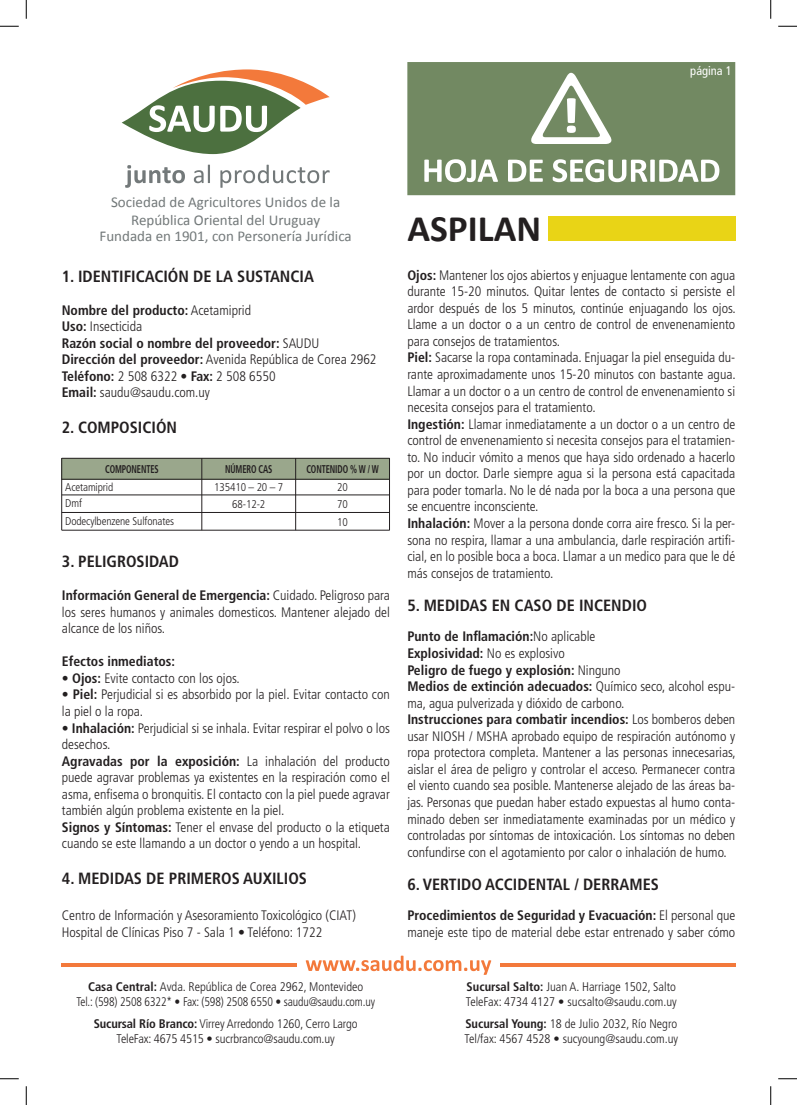
<style>
.page{position:relative;width:797px;height:1105px;background:#fff}
.page>*{position:absolute;margin:0;border:0;box-sizing:border-box;transform-origin:0 0}
.t1{font:700 37.5px "Calibri";color:#231f20}
.t2{font:700 condensed 16.25px "Frutiger LT Std";color:#231f20}
.t3{font:15px/18px "Calibri";color:#73797a;text-align:center}
.t4{font:300 condensed 13.75px/16.5px "Frutiger LT Std";color:#231f20}
.t5{font:700 condensed 13.75px/16.5px "Frutiger LT Std";color:#231f20}
.t6{font:300 condensed 12.5px/15px "Frutiger LT Std";color:#231f20;text-align:center}
.t7{font:condensed 12.5px "Frutiger LT Std";color:#fff}
.t8{font:300 condensed 11.25px/16.5px "Frutiger LT Std";letter-spacing:-.01em;color:#231f20;text-align:center}
.t9{font:700 condensed 11.25px "Frutiger LT Std";letter-spacing:-.01em;color:#231f20;scale:.75 1}
.s1{font-weight:300}
.s2{font-weight:700}
</style>
<div class="page">
<svg style="left:407px;top:62px;width:328px;height:133px;background:#829674"></svg>
<svg style="left:125px;top:165px;width:60px;height:23px"></svg>
<svg style="left:194px;top:165px;width:16px;height:18px"></svg>
<svg style="left:220px;top:165px;width:110px;height:23px"></svg>
<svg style="left:122px;top:69px;width:208px;height:85px"></svg>
<div style="left:548px;top:217px;width:187px;height:24px;background:#e9d416"></div>
<svg style="left:62px;top:963px;width:235px;height:4px"></svg>
<svg style="left:500px;top:963px;width:235px;height:4px"></svg>
<svg style="left:306px;top:956px;width:185px;height:19px"></svg>
<div style="left:62px;top:458px;width:140px;height:21px;background:#9aa78c"></div>
<div style="left:202px;top:458px;width:93px;height:21px;background:#9aa78c"></div>
<div style="left:296px;top:458px;width:93px;height:21px;background:#9aa78c"></div>
<hr style="left:62px;top:458px;width:327px;height:1px;background:#231f20">
<hr style="left:62px;top:479px;width:327px;height:1px;background:#231f20">
<hr style="left:62px;top:495px;width:327px;height:1px;background:#231f20">
<hr style="left:62px;top:512px;width:327px;height:1px;background:#231f20">
<hr style="left:62px;top:530px;width:327px;height:1px;background:#231f20">
<hr style="left:61px;top:458px;width:1px;height:72px;background:#231f20">
<hr style="left:202px;top:458px;width:1px;height:72px;background:#231f20">
<hr style="left:295px;top:458px;width:1px;height:72px;background:#231f20">
<hr style="left:389px;top:458px;width:1px;height:72px;background:#231f20">
<svg style="left:0;top:25px;width:19px;height:2px"></svg>
<svg style="left:778px;top:25px;width:19px;height:2px"></svg>
<svg style="left:0;top:1078px;width:19px;height:1px"></svg>
<svg style="left:778px;top:1078px;width:19px;height:1px"></svg>
<svg style="left:25px;top:0;width:2px;height:19px"></svg>
<svg style="left:25px;top:1086px;width:2px;height:19px"></svg>
<svg style="left:770px;top:0;width:1px;height:19px"></svg>
<svg style="left:770px;top:1086px;width:1px;height:19px"></svg>
<p class="t7" style="left:690px;top:63px;width:43px">página 1</p>
<p class="t3" style="left:111px;top:192px;width:231px">Sociedad de Agricultores Unidos de la<br>República Oriental del Uruguay</p>
<p class="t3" style="left:99px;top:226px;width:254px">Fundada en 1901, con Personería Jurídica</p>
<p class="t2" style="left:62px;top:266px;width:254px">1. IDENTIFICACIÓN DE LA SUSTANCIA</p>
<p class="t5" style="left:62px;top:301px;width:316px">Nombre del producto: <span class="s1">Acetamiprid<br></span>Uso: <span class="s1">Insecticida<br></span>Razón social o nombre del proveedor: <span class="s1">SAUDU<br></span>Dirección del proveedor: <span class="s1">Avenida República de Corea 2962<br></span>Teléfono: <span class="s1">2 508 6322 •</span> Fax: <span class="s1">2 508 6550<br></span>Email: <span class="s1">saudu@saudu.com.uy</span></p>
<p class="t2" style="left:62px;top:418px;width:117px">2. COMPOSICIÓN</p>
<p class="t9" style="left:105px;top:462px;width:73px">COMPONENTES</p>
<p class="t9" style="left:225px;top:462px;width:65px">NÚMERO CAS</p>
<p class="t9" style="left:306px;top:462px;width:14px">Contenido</p>
<p class="t9" style="left:350px;top:462px;width:40px">% w / w</p>
<p class="t8" style="left:65px;top:479px;width:50px">Acetamiprid</p>
<p class="t8" style="left:65px;top:513px;width:110px">Dodecylbenzene Sulfonates</p>
<p class="t8" style="left:214px;top:479px;width:71px">135410 – 20 – 7<br>68-12-2</p>
<p class="t8" style="left:337px;top:479px;width:12px;text-align:left">20<br>70</p>
<p class="t8" style="left:337px;top:514px;width:12px">10</p>
<p class="t8" style="left:65px;top:495px;width:18px">Dmf</p>
<p class="t2" style="left:62px;top:552px;width:119px">3. PELIGROSIDAD</p>
<p class="t4" style="left:62px;top:587px;width:329px;text-align:justify"><span class="s2">Información General de Emergencia:</span> Cuidado. Peligroso para los seres humanos y animales domesticos. Mantener alejado del alcance de los niños.</p>
<p class="t5" style="left:62px;top:653px;width:115px">Efectos inmediatos:</p>
<p class="t4" style="left:62px;top:670px;width:179px">• <span class="s2">Ojos:</span> Evite contacto con los ojos.</p>
<p class="t4" style="left:62px;top:687px;width:329px">• <span class="s2">Piel:</span> Perjudicial si es absorbido por la piel. Evitar contacto con la piel o la ropa.</p>
<p class="t4" style="left:62px;top:720px;width:329px">• <span class="s2">Inhalación:</span> Perjudicial si se inhala. Evitar respirar el polvo o los desechos.<br><span class="s2">Agravadas por la exposición:</span> La inhalación del producto puede agravar problemas ya existentes en la respiración como el asma, enfisema o bronquitis. El contacto con la piel puede agravar también algún problema existente en la piel.<br><span class="s2">Signos y Síntomas:</span> Tener el envase del producto o la etiqueta cuando se este llamando a un doctor o yendo a un hospital.</p>
<p class="t2" style="left:62px;top:869px;width:246px">4. MEDIDAS DE PRIMEROS AUXILIOS</p>
<p class="t4" style="left:62px;top:907px;width:295px">Centro de Información y Asesoramiento Toxicológico (CIAT)<br>Hospital de Clínicas Piso 7 - Sala 1 • Teléfono: 1722</p>
<p class="t6" style="left:76px;top:979px;width:300px"><span class="s2">Casa Central:</span> Avda. República de Corea 2962, Montevideo<br>Tel.: (598) 2508 6322* • Fax: (598) 2508 6550 • saudu@saudu.com.uy</p>
<p class="t6" style="left:94px;top:1016px;width:265px"><span class="s2">Sucursal Río Branco:</span> Virrey Arredondo 1260, Cerro Largo<br>TeleFax: 4675 4515 • sucrbranco@saudu.com.uy</p>
<h1 class="t1" style="left:407px;top:205px;width:135px">ASPILAN</h1>
<p class="t4" style="left:407px;top:267px;width:330px"><span class="s2">Ojos:</span> Mantener los ojos abiertos y enjuague lentamente con agua durante 15-20 minutos. Quitar lentes de contacto si persiste el ardor después de los 5 minutos, continúe enjuagando los ojos.<br>Llame a un doctor o a un centro de control de envenenamiento para consejos de tratamientos.<br><span class="s2">Piel:</span> Sacarse la ropa contaminada. Enjuagar la piel enseguida du&shy;rante aproximadamente unos 15-20 minutos con bastante agua.<br>Llamar a un doctor o a un centro de control de envenenamiento si necesita consejos para el tratamiento.<br><span class="s2">Ingestión:</span> Llamar inmediatamente a un doctor o a un centro de control de envenenamiento si necesita consejos para el tratamien&shy;to. No inducir vómito a menos que haya sido ordenado a hacerlo por un doctor. Darle siempre agua si la persona está capacitada para poder tomarla. No le dé nada por la boca a una persona que se encuentre inconsciente.<br><span class="s2">Inhalación:</span> Mover a la persona donde corra aire fresco. Si la per&shy;sona no respira, llamar a una ambulancia, darle respiración artifi&shy;cial, en lo posible boca a boca. Llamar a un medico para que le dé más consejos de tratamiento.</p>
<p class="t2" style="left:407px;top:596px;width:241px">5. MEDIDAS EN CASO DE INCENDIO</p>
<p class="t4" style="left:407px;top:628px;width:330px"><span class="s2">Punto de Inflamación:</span>No aplicable<br><span class="s2">Explosividad:</span> No es explosivo<br><span class="s2">Peligro de fuego y explosión:</span> Ninguno<br><span class="s2">Medios de extinción adecuados:</span> Químico seco, alcohol espu&shy;ma, agua pulverizada y dióxido de carbono.<br><span class="s2">Instrucciones para combatir incendios:</span> Los bomberos deben usar NIOSH / MSHA aprobado equipo de respiración autónomo y ropa protectora completa. Mantener a las personas innecesarias, aislar el área de peligro y controlar el acceso. Permanecer contra el viento cuando sea posible. Mantenerse alejado de las áreas ba&shy;jas. Personas que puedan haber estado expuestas al humo conta&shy;minado deben ser inmediatamente examinadas por un médico y controladas por síntomas de intoxicación. Los síntomas no deben confundirse con el agotamiento por calor o inhalación de humo.</p>
<p class="t2" style="left:407px;top:875px;width:253px">6. VERTIDO ACCIDENTAL / DERRAMES</p>
<p class="t4" style="left:407px;top:907px;width:329px"><span class="s2">Procedimientos de Seguridad y Evacuación:</span> El personal que maneje este tipo de material debe estar entrenado y saber cómo</p>
<p class="t6" style="left:466px;top:979px;width:212px;text-align:left"><span class="s2">Sucursal Salto:</span> Juan A. Harriage 1502, Salto<br>TeleFax: 4734 4127 • sucsalto@saudu.com.uy</p>
<p class="t6" style="left:464px;top:1016px;width:215px;text-align:left"><span class="s2">Sucursal Young:</span> 18 de Julio 2032, Río Negro<br>Tel/fax: 4567 4528 • sucyoung@saudu.com.uy</p>
</div>
